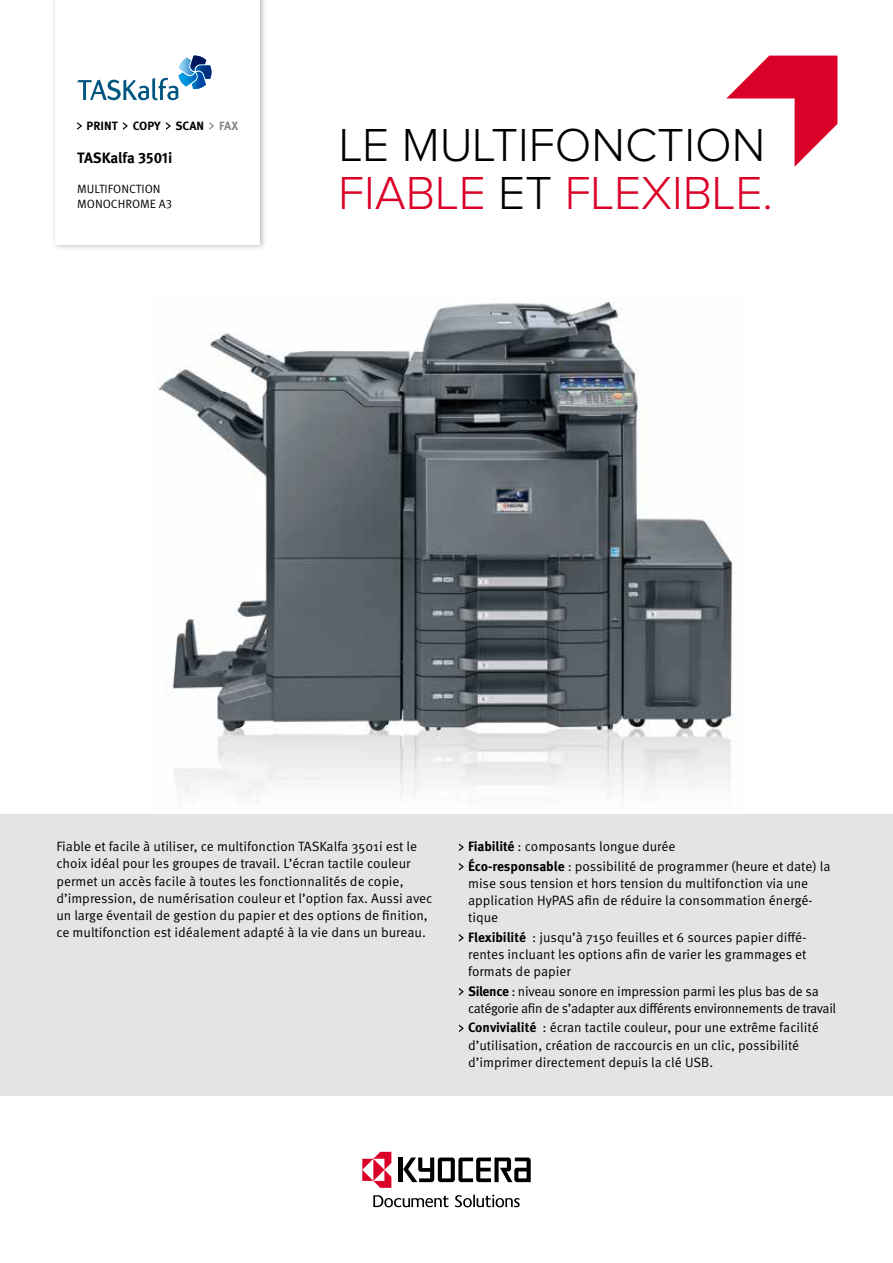
<style>
.page{position:relative;width:893px;height:1263px;background:#fff}
.page>*{position:absolute;margin:0;border:0;box-sizing:border-box;transform-origin:0 0}
.t1{font:300 48px/48px "Proxima Nova";color:#000}
.t2{font:700 15px "Meta Pro";letter-spacing:-.01em;color:#000}
.t3{font:13.5px/17.2px "Meta Pro Norm";color:#000}
.t4{font:13.5px/17.2px "Meta Pro Norm";letter-spacing:-.03em;color:#000}
.t5{font:12px/15px "Meta Pro Norm";color:#000}
.t6{font:700 12px "Meta Pro";color:#000}
.s1{color:#87888a}
.s2{color:#db0027}
.s3{font-family:"Meta Pro";font-weight:700}
</style>
<div class="page">
<img style="left:158px;top:298px;width:578px;height:500px">
<svg style="left:726px;top:56px;width:111px;height:111px"></svg>
<hr style="left:399px;top:1157px;width:4px;height:25px;background:#000">
<svg style="left:403px;top:1157px;width:128px;height:25px"></svg>
<svg style="left:362px;top:1152px;width:29px;height:36px"></svg>
<svg style="left:455px;top:1195px;width:65px;height:12px"></svg>
<svg style="left:373px;top:1195px;width:75px;height:12px"></svg>
<div style="left:51px;top:0;width:216px;height:251px;background:#000;opacity:.3"></div>
<div style="left:56px;top:0;width:204px;height:245px;background:#fff"></div>
<svg style="left:77px;top:56px;width:134px;height:44px"></svg>
<div style="left:0;top:814px;width:893px;height:282px;background:#e3e4e4"></div>
<svg style="left:77px;top:122px;width:5px;height:8px"></svg>
<svg style="left:123px;top:122px;width:5px;height:8px"></svg>
<svg style="left:166px;top:122px;width:5px;height:8px"></svg>
<svg style="left:209px;top:122px;width:5px;height:8px"></svg>
<svg style="left:459px;top:843px;width:4px;height:8px"></svg>
<svg style="left:459px;top:863px;width:4px;height:8px"></svg>
<svg style="left:459px;top:934px;width:4px;height:8px"></svg>
<svg style="left:459px;top:988px;width:4px;height:8px"></svg>
<svg style="left:459px;top:1024px;width:4px;height:8px"></svg>
<p class="t6" style="left:87px;top:116px;width:153px">PRINT COPY SCAN <span class="s1">FAX</span></p>
<p class="t2" style="left:77px;top:146px;width:97px">TASKalfa 3501i</p>
<p class="t5" style="left:77px;top:181px;width:96px">MULTIFONCTION<br>MONOCHROME A3</p>
<h1 class="t1" style="left:338px;top:123px;width:436px">LE MULTIFONCTION<br><span class="s2">FIABLE</span> ET <span class="s2">FLEXIBLE.</span></h1>
<p class="t3" style="left:56px;top:837px;width:378px">Fiable et facile à utiliser, ce multifonction TASKalfa 3501i est le choix idéal pour les groupes de travail. L’écran tactile couleur permet un accès facile à toutes les fonctionnalités de copie, d’impression, de numérisation couleur et l’option fax. Aussi avec un large éventail de gestion du papier et des options de finition, ce multifonction est idéalement adapté à la vie dans un bureau.</p>
<p class="t3" style="left:468px;top:836px;width:364px;line-height:19.4px"><span class="s3">Fiabilité</span> : composants longue durée<br><span class="s3">Éco-responsable</span> : possibilité de programmer (heure et date) la</p>
<p class="t3" style="left:468px;top:874px;width:346px">mise sous tension et hors tension du multifonction via une application HyPAS afin de réduire la consommation énergé&shy;tique</p>
<p class="t3" style="left:468px;top:927px;width:340px;text-align:justify"><span class="s3">Flexibilité</span> : jusqu’à 7150 feuilles et 6 sources papier diffé&shy;rentes incluant les options afin de varier les grammages et formats de papier</p>
<p class="t4" style="left:468px;top:981px;width:370px"><span class="s3">Silence</span> : niveau sonore en impression parmi les plus bas de sa catégorie afin de s’adapter aux différents environnements de travail</p>
<p class="t3" style="left:468px;top:1018px;width:352px"><span class="s3">Convivialité</span> : écran tactile couleur, pour une extrême facilité d’utilisation, création de raccourcis en un clic, possibilité d’imprimer directement depuis la clé USB.</p>
</div>
